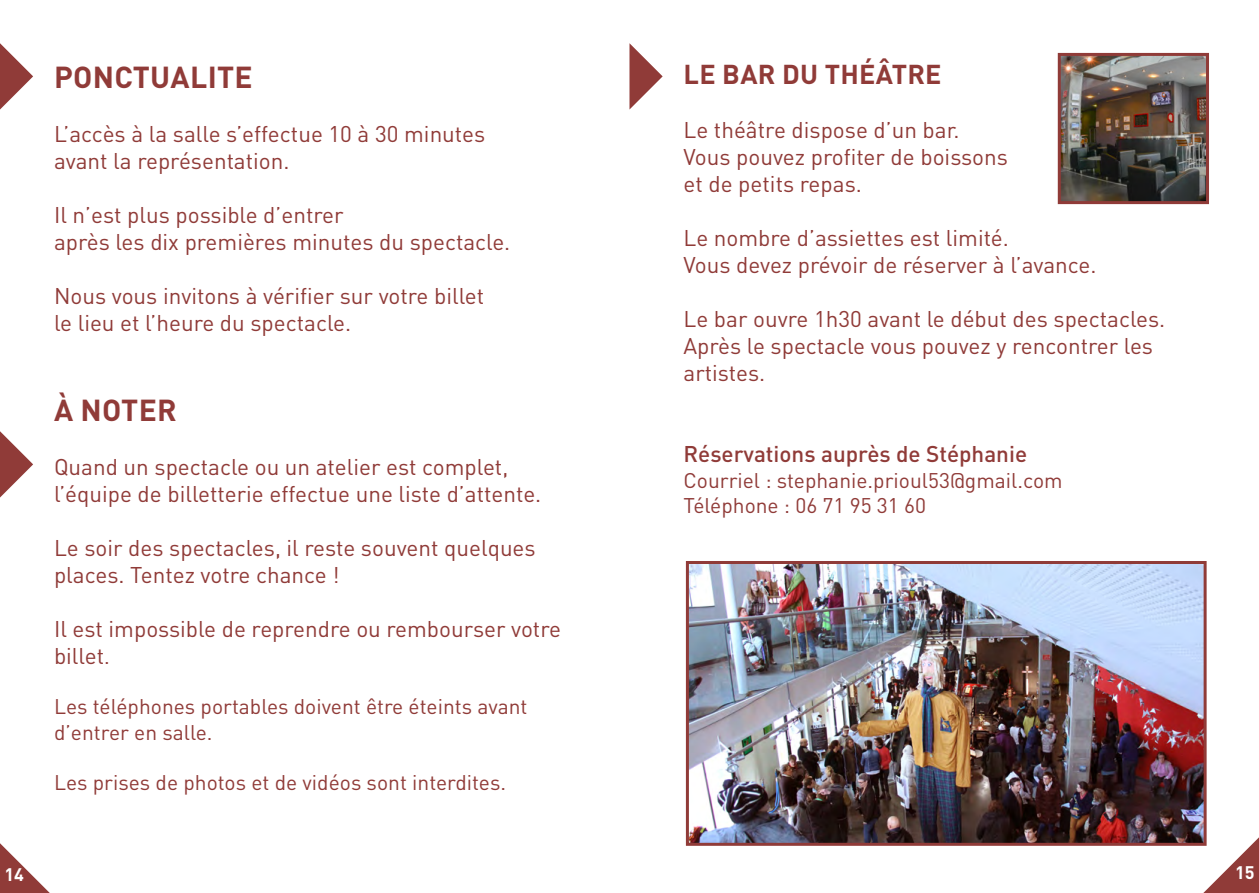
<style>
.page{position:relative;width:1259px;height:893px;background:#fff}
.page>*{position:absolute;margin:0;border:0;box-sizing:border-box;transform-origin:0 0}
.titre1{font:700 30px "DIN Pro";letter-spacing:.01em;color:#903b38}
.titre1-2{font:700 27px "DIN Pro";letter-spacing:.01em;color:#903b38}
.Style_de_paragraphe{font:22.5px/27px "DIN Pro";color:#903b38}
.t1{font:500 22.5px "DIN Pro";color:#903b38}
.Style_de_paragraphe-2{font:21px/25.2px "DIN Pro";color:#903b38}
.t2{font:700 18px "DIN Pro";color:#fff}
.s1{font-size:21px}
</style>
<div class="page">
<svg style="left:1203px;top:813px;width:56px;height:80px"></svg>
<svg style="left:0;top:843px;width:50px;height:50px"></svg>
<svg style="left:0;top:43px;width:33px;height:67px"></svg>
<svg style="left:629px;top:43px;width:33px;height:67px"></svg>
<img style="left:1061px;top:57px;width:144px;height:143px">
<div style="left:1057px;top:53px;width:152px;height:151px;border:3px solid #903b38"></div>
<svg style="left:0;top:431px;width:33px;height:67px"></svg>
<img style="left:690px;top:565px;width:512px;height:277px">
<div style="left:686px;top:561px;width:520px;height:285px;border:3px solid #903b38"></div>
<p class="titre1" style="left:54px;top:57px;width:200px">PONCTUALITE</p>
<p class="Style_de_paragraphe" style="left:54px;top:119px;width:433px">L’accès à la salle s’effectue 10 à 30 minutes</p>
<p class="Style_de_paragraphe" style="left:54px;top:146px;width:237px">avant la représentation.</p>
<p class="Style_de_paragraphe" style="left:54px;top:200px;width:291px">Il n’est plus possible d’entrer</p>
<p class="Style_de_paragraphe" style="left:54px;top:227px;width:458px">après les dix premières minutes du spectacle.</p>
<p class="Style_de_paragraphe" style="left:54px;top:281px;width:432px">Nous vous invitons à vérifier sur votre billet</p>
<p class="Style_de_paragraphe" style="left:54px;top:308px;width:299px">le lieu et l’heure du spectacle.</p>
<p class="titre1" style="left:54px;top:390px;width:124px">À NOTER</p>
<p class="Style_de_paragraphe" style="left:54px;top:452px;width:489px">Quand un spectacle ou un atelier est complet, l’équipe de billetterie effectue une liste d’attente.</p>
<p class="Style_de_paragraphe" style="left:54px;top:533px;width:483px">Le soir des spectacles, il reste souvent quelques places. Tentez votre chance !</p>
<p class="Style_de_paragraphe" style="left:54px;top:614px;width:508px">Il est impossible de reprendre ou rembourser votre billet<span class="s1">.</span></p>
<p class="Style_de_paragraphe-2" style="left:54px;top:693px;width:475px">Les téléphones portables doivent être éteints avant d’entrer en salle.</p>
<p class="Style_de_paragraphe-2" style="left:54px;top:769px;width:454px">Les prises de photos et de vidéos sont interdites.</p>
<p class="titre1-2" style="left:683px;top:56px;width:259px">LE BAR DU THÉÂTRE</p>
<p class="Style_de_paragraphe" style="left:683px;top:116px;width:278px">Le théâtre dispose d’un bar.</p>
<p class="Style_de_paragraphe" style="left:683px;top:143px;width:326px">Vous pouvez profiter de boissons</p>
<p class="Style_de_paragraphe" style="left:683px;top:170px;width:180px">et de petits repas.</p>
<p class="Style_de_paragraphe" style="left:683px;top:224px;width:327px">Le nombre d’assiettes est limité.</p>
<p class="Style_de_paragraphe" style="left:683px;top:251px;width:414px">Vous devez prévoir de réserver à l’avance.</p>
<p class="Style_de_paragraphe" style="left:683px;top:305px;width:483px">Le bar ouvre 1h30 avant le début des spectacles.</p>
<p class="Style_de_paragraphe" style="left:683px;top:332px;width:471px">Après le spectacle vous pouvez y rencontrer les artistes.</p>
<p class="t1" style="left:683px;top:439px;width:345px">Réservations auprès de Stéphanie</p>
<p class="Style_de_paragraphe-2" style="left:683px;top:467px;width:381px">Courriel : stephanie.prioul53@gmail.com</p>
<p class="Style_de_paragraphe-2" style="left:683px;top:492px;width:244px">Téléphone : 06 71 95 31 60</p>
<p class="t2" style="left:4px;top:863px;width:21px">14</p>
<p class="t2" style="left:1235px;top:860px;width:21px">15</p>
</div>
